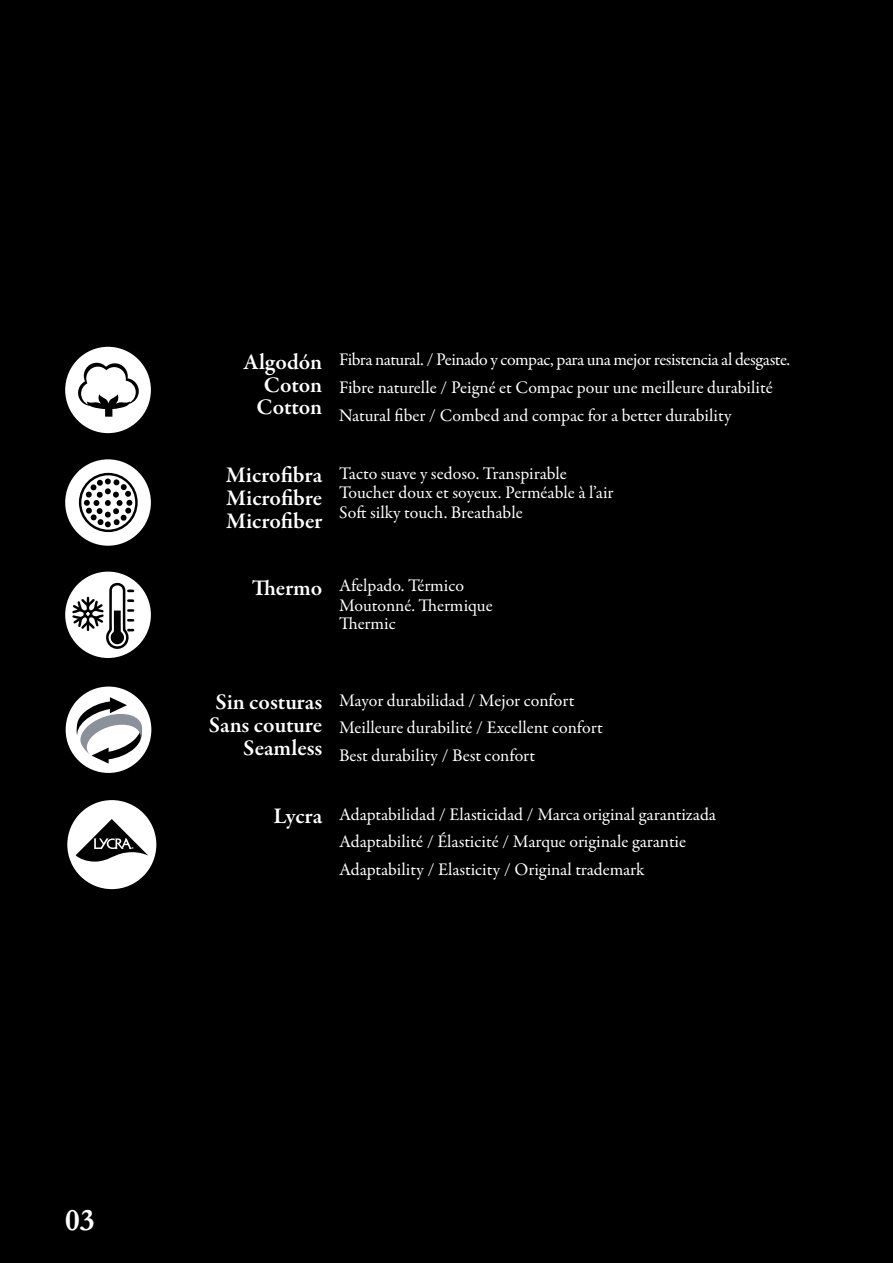
<style>
.page{position:relative;width:893px;height:1263px;background:#000}
.page>*{position:absolute;margin:0;border:0;box-sizing:border-box;transform-origin:0 0}
.t1{font:700 31.5px "Garamond";color:#fff}
.t2{font:600 22.8px/22.8px "Garamond Premr Pro";letter-spacing:-.005em;color:#fff;text-align:right}
.t3{font:17.85px/27.6px "Garamond Premr Pro";letter-spacing:-.005em;color:#fff}
</style>
<div class="page">
<div style="left:67px;top:800px;width:89px;height:89px;background:#fff;border-radius:50%"></div>
<svg style="left:76px;top:819px;width:72px;height:43px"></svg>
<div style="left:65px;top:459px;width:86px;height:87px;background:#fff;border-radius:50%"></div>
<svg style="left:79px;top:473px;width:59px;height:59px"></svg>
<div style="left:65px;top:572px;width:86px;height:86px;background:#fff;border-radius:50%"></div>
<svg style="left:72px;top:582px;width:62px;height:67px"></svg>
<div style="left:65px;top:347px;width:86px;height:86px;background:#fff;border-radius:50%"></div>
<svg style="left:78px;top:363px;width:61px;height:54px"></svg>
<div style="left:66px;top:686px;width:85px;height:87px;background:#fff;border-radius:50%"></div>
<svg style="left:77px;top:697px;width:65px;height:67px"></svg>
<p class="t2" style="left:244px;top:351px;width:80px">Algodón<br>Coton<br>Cotton</p>
<p class="t2" style="left:226px;top:464px;width:98px;text-align:justify">Microfibra Microfibre Microfiber</p>
<p class="t3" style="left:339px;top:346px;width:453px">Fibra natural. / Peinado y compac, para una mejor resistencia al desgaste.<br>Fibre naturelle / Peigné et Compac pour une meilleure durabilité<br>Natural fiber / Combed and compac for a better durability</p>
<p class="t3" style="left:339px;top:464px;width:276px;line-height:19.5px">Tacto suave y sedoso. Transpirable<br>Toucher doux et soyeux. Perméable à l’air<br>Soft silky touch. Breathable</p>
<p class="t2" style="left:252px;top:577px;width:72px">Thermo</p>
<p class="t3" style="left:339px;top:577px;width:155px;line-height:18.8px">Afelpado. Térmico<br>Moutonné. Thermique<br>Thermic</p>
<p class="t2" style="left:209px;top:691px;width:115px">Sin costuras<br>Sans couture<br>Seamless</p>
<p class="t2" style="left:273px;top:805px;width:50px">Lycra</p>
<p class="t3" style="left:339px;top:687px;width:265px">Mayor durabilidad / Mejor confort<br>Meilleure durabilité / Excellent confort<br>Best durability / Best confort</p>
<p class="t3" style="left:339px;top:801px;width:378px">Adaptabilidad / Elasticidad / Marca original garantizada<br>Adaptabilité / Élasticité / Marque originale garantie<br>Adaptability / Elasticity / Original trademark</p>
<h1 class="t1" style="left:65px;top:1201px;width:31px">03</h1>
</div>
